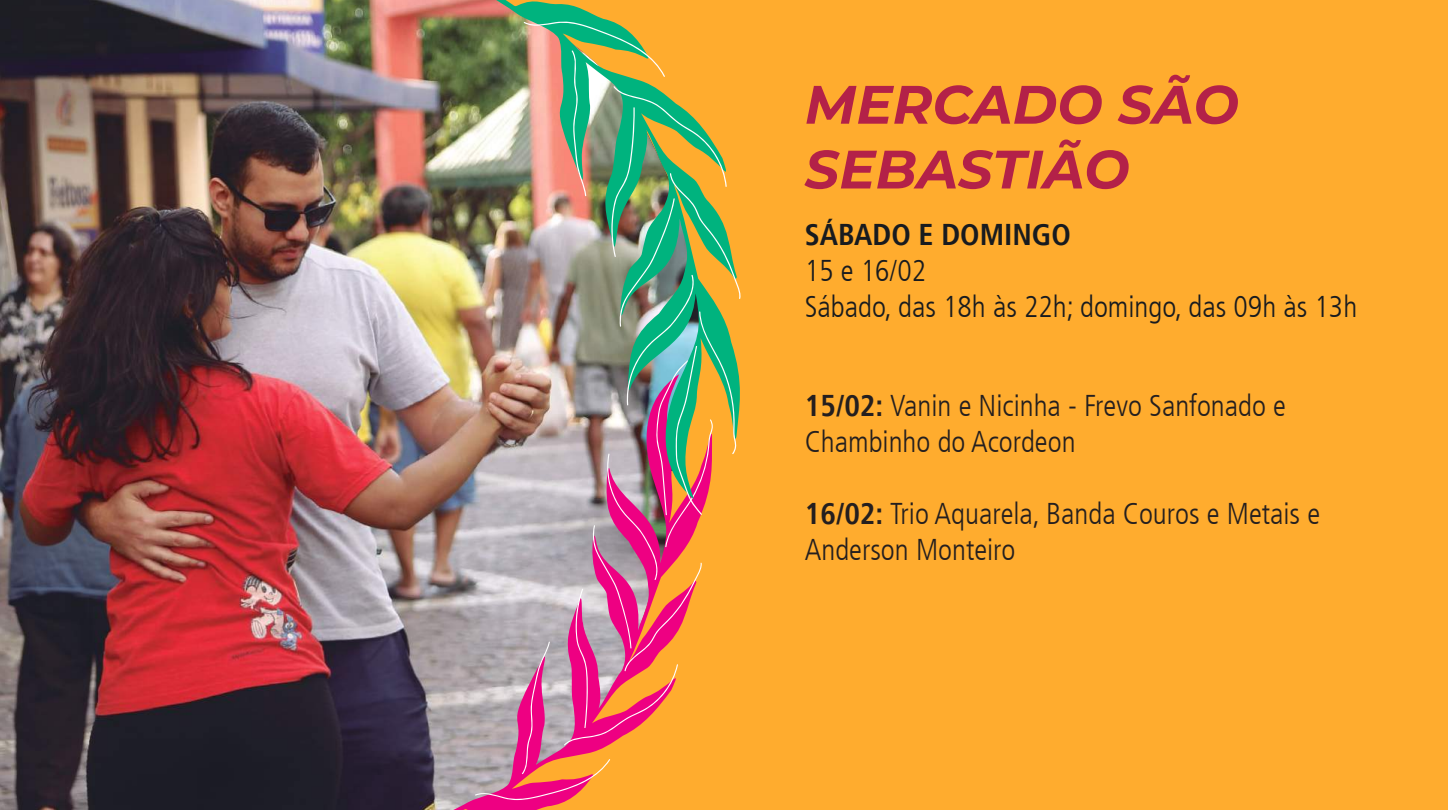
<style>
.page{position:relative;width:1448px;height:810px;background:#fff}
.page>*{position:absolute;margin:0;border:0;box-sizing:border-box;transform-origin:0 0}
.t1{font:italic 700 54px/64.8px "Montserrat";color:#b32148}
.t2{font:300 condensed 30px/36px "Frutiger LT";color:#241f1f}
.t3{font:300 condensed 30px/36px "Frutiger LT";color:#181b1f}
.t4{font:700 condensed 30px "Frutiger LT";color:#181b1f}
.s1{font-weight:700}
</style>
<div class="page">
<div style="left:1px;top:0;width:1447px;height:810px;background:#ffac2e"></div>
<img style="left:0;top:0;width:436px;height:810px">
<img style="left:387px;top:374px;width:181px;height:436px">
<img style="left:436px;top:0;width:175px;height:499px">
<img style="left:474px;top:21px;width:267px;height:779px">
<h1 class="t1" style="left:805px;top:69px;width:435px">MERCADO SÃO<br>SEBASTIÃO</h1>
<p class="t4" style="left:805px;top:217px;width:267px">SÁBADO E DOMINGO</p>
<p class="t3" style="left:805px;top:253px;width:554px">15 e 16/02<br>Sábado, das 18h às 22h; domingo, das 09h às 13h</p>
<p class="t2" style="left:805px;top:388px;width:483px"><span class="s1">15/02:</span> Vanin e Nicinha - Frevo Sanfonado e<br>Chambinho do Acordeon</p>
<p class="t2" style="left:805px;top:496px;width:517px"><span class="s1">16/02:</span> Trio Aquarela, Banda Couros e Metais e<br>Anderson Monteiro</p>
</div>
